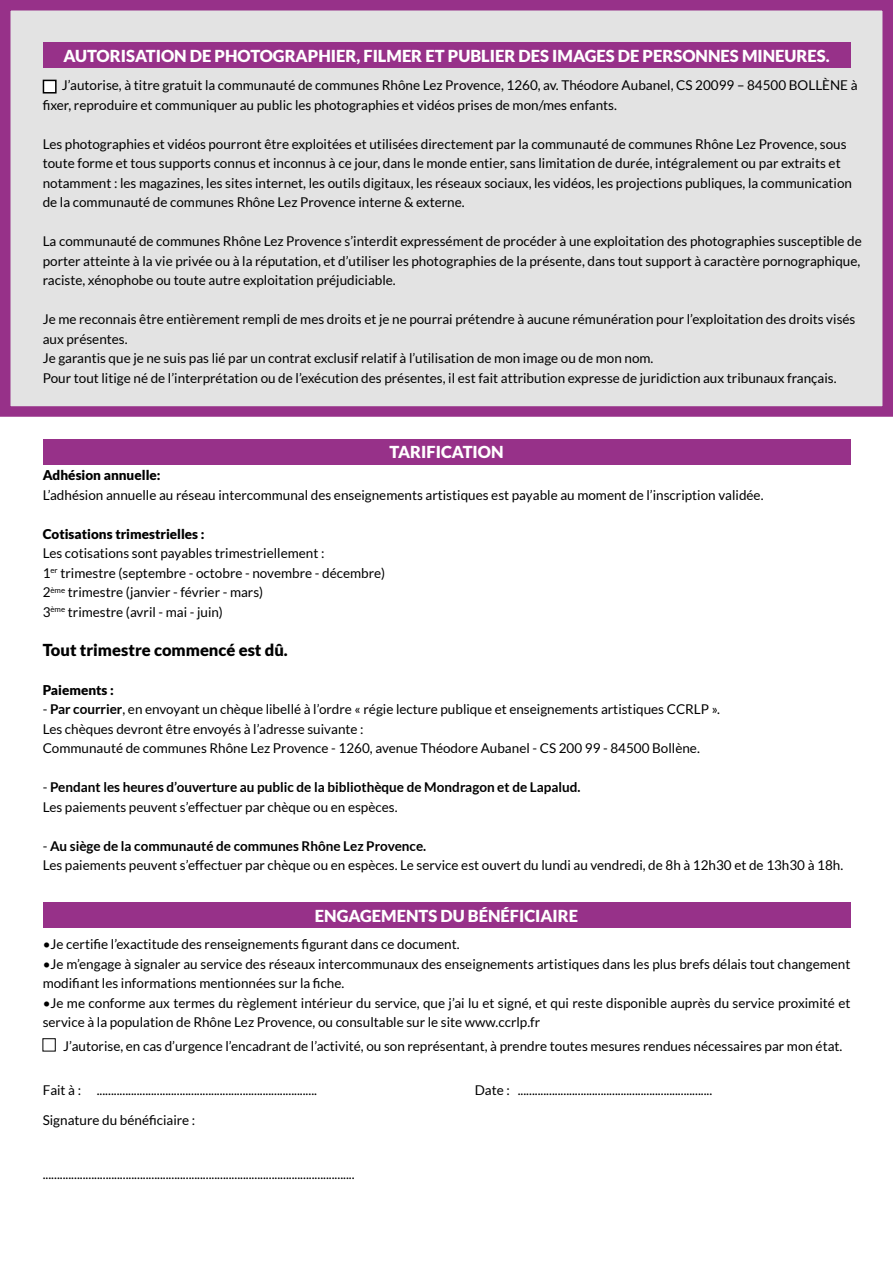
<style>
.page{position:relative;width:893px;height:1263px;background:#fff}
.page>*{position:absolute;margin:0;border:0;box-sizing:border-box;transform-origin:0 0}
.t1{font:900 16.5px "Lato";color:#fff}
.t2{font:900 16.5px "Lato";color:#000}
.t3{font:13.5px/19.5px "Lato";color:#000}
.t4{font:700 13.5px/19.5px "Lato";color:#000}
.t5{font:900 13.5px "Lato";color:#000}
.s1{font-weight:700}
.s2{font-weight:400}
</style>
<div class="page">
<div style="left:43px;top:902px;width:807px;height:26px;background:#973189"></div>
<div style="left:5px;top:5px;width:883px;height:406px;background:#e3e3e3"></div>
<div style="left:0;top:0;width:893px;height:417px;border:10px solid #973189"></div>
<div style="left:43px;top:439px;width:807px;height:26px;background:#973189"></div>
<div style="left:43px;top:80px;width:14px;height:14px;background:#fff;border:2px solid #000"></div>
<div style="left:43px;top:43px;width:807px;height:25px;background:#973189"></div>
<p class="t1" style="left:63px;top:46px;width:768px">AUTORISATION DE PHOTOGRAPHIER, FILMER ET PUBLIER DES IMAGES DE PERSONNES MINEURES.</p>
<p class="t3" style="left:43px;top:76px;width:816px;text-indent:19px">J’autorise, à titre gratuit la communauté de communes Rhône Lez Provence, 1260, av. Théodore Aubanel, CS 20099 – 84500 BOLLÈNE à fixer, reproduire et communiquer au public les photographies et vidéos prises de mon/mes enfants.</p>
<p class="t3" style="left:43px;top:134px;width:811px">Les photographies et vidéos pourront être exploitées et utilisées directement par la communauté de communes Rhône Lez Provence, sous toute forme et tous supports connus et inconnus à ce jour, dans le monde entier, sans limitation de durée, intégralement ou par extraits et notamment : les magazines, les sites internet, les outils digitaux, les réseaux sociaux, les vidéos, les projections publiques, la communication de la communauté de communes Rhône Lez Provence interne &amp; externe.</p>
<p class="t3" style="left:43px;top:232px;width:820px;text-align:justify">La communauté de communes Rhône Lez Provence s’interdit expressément de procéder à une exploitation des photographies susceptible de porter atteinte à la vie privée ou à la réputation, et d’utiliser les photographies de la présente, dans tout support à caractère pornographique, raciste, xénophobe ou toute autre exploitation préjudiciable.</p>
<p class="t3" style="left:43px;top:310px;width:814px">Je me reconnais être entièrement rempli de mes droits et je ne pourrai prétendre à aucune rémunération pour l’exploitation des droits visés aux présentes.<br>Je garantis que je ne suis pas lié par un contrat exclusif relatif à l’utilisation de mon image ou de mon nom.<br>Pour tout litige né de l’interprétation ou de l’exécution des présentes, il est fait attribution expresse de juridiction aux tribunaux français.</p>
<p class="t1" style="left:390px;top:443px;width:115px">TARIFICATION</p>
<p class="t5" style="left:43px;top:468px;width:119px">Adhésion annuelle:</p>
<p class="t3" style="left:43px;top:485px;width:722px">L’adhésion annuelle au réseau intercommunal des enseignements artistiques est payable au moment de l’inscription validée.</p>
<p class="t5" style="left:43px;top:526px;width:163px">Cotisations trimestrielles :</p>
<p class="t3" style="left:43px;top:544px;width:344px">Les cotisations sont payables trimestriellement :<br>1<sup>er</sup> trimestre (septembre - octobre - novembre - décembre)<br>2<sup>ème</sup> trimestre (janvier - février - mars)<br>3<sup>ème</sup> trimestre (avril - mai - juin)</p>
<p class="t2" style="left:43px;top:640px;width:247px">Tout trimestre commencé est dû.</p>
<p class="t5" style="left:43px;top:682px;width:73px">Paiements :</p>
<p class="t3" style="left:43px;top:700px;width:679px">- <span class="s1">Par courrier</span>, en envoyant un chèque libellé à l’ordre « régie lecture publique et enseignements artistiques CCRLP ».<br>Les chèques devront être envoyés à l’adresse suivante :<br>Communauté de communes Rhône Lez Provence - 1260, avenue Théodore Aubanel - CS 200 99 - 84500 Bollène.</p>
<p class="t4" style="left:43px;top:777px;width:539px"><span class="s2">-</span> Pendant les heures d’ouverture au public de la bibliothèque de Mondragon et de Lapalud.<br><span class="s2">Les paiements peuvent s’effectuer par chèque ou en espèces.</span></p>
<p class="t3" style="left:43px;top:836px;width:802px">- <span class="s1">Au siège de la communauté de communes Rhône Lez Provence.<br></span>Les paiements peuvent s’effectuer par chèque ou en espèces. Le service est ouvert du lundi au vendredi, de 8h à 12h30 et de 13h30 à 18h.</p>
<p class="t1" style="left:315px;top:906px;width:265px">ENGAGEMENTS DU BÉNÉFICIAIRE</p>
<p class="t3" style="left:43px;top:934px;width:418px">•Je certifie l’exactitude des renseignements figurant dans ce document.</p>
<p class="t3" style="left:43px;top:954px;width:809px">•Je m’engage à signaler au service des réseaux intercommunaux des enseignements artistiques dans les plus brefs délais tout changement modifiant les informations mentionnées sur la fiche.</p>
<p class="t3" style="left:43px;top:993px;width:809px">•Je me conforme aux termes du règlement intérieur du service, que j’ai lu et signé, et qui reste disponible auprès du service proximité et service à la population de Rhône Lez Provence, ou consultable sur le site www.ccrlp.fr</p>
<p class="t3" style="left:63px;top:1036px;width:781px">J’autorise, en cas d’urgence l’encadrant de l’activité, ou son représentant, à prendre toutes mesures rendues nécessaires par mon état.</p>
<p class="t3" style="left:43px;top:1080px;width:276px">Fait à : .............................................................................</p>
<p class="t3" style="left:475px;top:1080px;width:239px">Date : ....................................................................</p>
<p class="t3" style="left:43px;top:1110px;width:154px">Signature du bénéficiaire :</p>
<p class="t3" style="left:43px;top:1164px;width:313px">.............................................................................................................</p>
</div>
